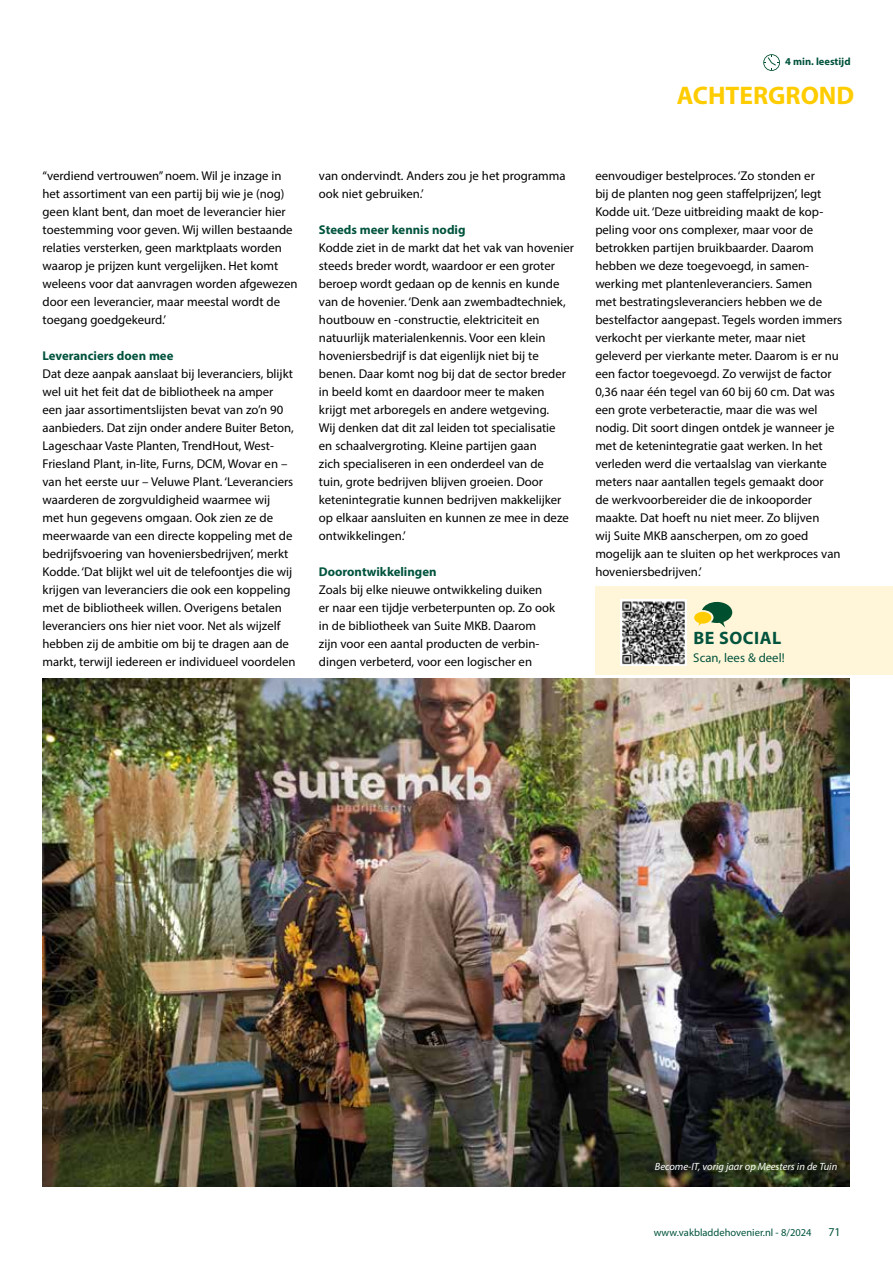
<style>
.page{position:relative;width:893px;height:1263px;background:#fff}
.page>*{position:absolute;margin:0;border:0;box-sizing:border-box;transform-origin:0 0}
.t1{font:700 25.5px "Myriad Pro";color:#fc0}
.t2{font:700 18px "Myriad Pro";letter-spacing:.03em;color:#00533d}
.t3{font:12.75px/18px "Myriad Pro";color:#000}
.t4{font:700 12.75px "Myriad Pro";color:#00533d}
.t5{font:12.75px "Myriad Pro";color:#00533d}
.t6{font:12px "Myriad Pro";color:#00533d}
.t7{font:italic 10.5px "Myriad Pro";color:#fff}
.t8{font:10.5px "Myriad Pro";color:#00533d}
.t9{font:700 10.5px "Myriad Pro";color:#00533d}
</style>
<div class="page">
<svg style="left:763px;top:54px;width:17px;height:17px"></svg>
<img style="left:43px;top:678px;width:806px;height:508px">
<div style="left:595px;top:587px;width:298px;height:88px;background:#fff5d8"></div>
<img style="left:621px;top:600px;width:65px;height:65px">
<svg style="left:694px;top:602px;width:38px;height:26px"></svg>
<p class="t9" style="left:785px;top:55px;width:67px">4 min. leestijd</p>
<h1 class="t1" style="left:677px;top:79px;width:179px">ACHTERGROND</h1>
<p class="t3" style="left:43px;top:167px;width:256px">“verdiend vertrouwen” noem. Wil je inzage in het assortiment van een partij bij wie je (nog) geen klant bent, dan moet de leverancier hier toestemming voor geven. Wij willen bestaande relaties versterken, geen marktplaats worden waarop je prijzen kunt vergelijken. Het komt weleens voor dat aanvragen worden afgewezen door een leverancier, maar meestal wordt de toegang goedgekeurd.’</p>
<p class="t4" style="left:43px;top:347px;width:132px">Leveranciers doen mee</p>
<p class="t3" style="left:43px;top:365px;width:254px">Dat deze aanpak aanslaat bij leveranciers, blijkt wel uit het feit dat de bibliotheek na amper een jaar assortimentslijsten bevat van zo’n 90 aanbieders. Dat zijn onder andere Buiter Beton, Lageschaar Vaste Planten, TrendHout, West-Friesland Plant, in-lite, Furns, DCM, Wovar en – van het eerste uur – Veluwe Plant. ‘Leveranciers waarderen de zorgvuldigheid waarmee wij<br>met hun gegevens omgaan. Ook zien ze de meerwaarde van een directe koppeling met de bedrijfsvoering van hoveniersbedrijven’, merkt Kodde. ‘Dat blijkt wel uit de telefoontjes die wij krijgen van leveranciers die ook een koppeling met de bibliotheek willen. Overigens betalen leveranciers ons hier niet voor. Net als wijzelf hebben zij de ambitie om bij te dragen aan de markt, terwijl iedereen er individueel voordelen</p>
<p class="t3" style="left:319px;top:167px;width:248px">van ondervindt. Anders zou je het programma ook niet gebruiken.’</p>
<p class="t4" style="left:319px;top:221px;width:148px">Steeds meer kennis nodig</p>
<p class="t3" style="left:319px;top:239px;width:257px">Kodde ziet in de markt dat het vak van hovenier steeds breder wordt, waardoor er een groter beroep wordt gedaan op de kennis en kunde van de hovenier. ‘Denk aan zwembadtechniek, houtbouw en -constructie, elektriciteit en natuurlijk materialenkennis. Voor een klein hoveniersbedrijf is dat eigenlijk niet bij te benen. Daar komt nog bij dat de sector breder in beeld komt en daardoor meer te maken krijgt met arboregels en andere wetgeving.<br>Wij denken dat dit zal leiden tot specialisatie<br>en schaalvergroting. Kleine partijen gaan<br>zich specialiseren in een onderdeel van de<br>tuin, grote bedrijven blijven groeien. Door ketenintegratie kunnen bedrijven makkelijker op elkaar aansluiten en kunnen ze mee in deze ontwikkelingen.’</p>
<p class="t4" style="left:319px;top:564px;width:119px">Doorontwikkelingen</p>
<p class="t3" style="left:319px;top:581px;width:238px">Zoals bij elke nieuwe ontwikkeling duiken er naar een tijdje verbeterpunten op. Zo ook in de bibliotheek van Suite MKB. Daarom zijn voor een aantal producten de verbin&shy;dingen verbeterd, voor een logischer en</p>
<p class="t3" style="left:595px;top:167px;width:249px">eenvoudiger bestelproces. ‘Zo stonden er<br>bij de planten nog geen staffelprijzen’, legt Kodde uit. ‘Deze uitbreiding maakt de kop&shy;peling voor ons complexer, maar voor de betrokken partijen bruikbaarder. Daarom hebben we deze toegevoegd, in samen&shy;werking met plantenleveranciers. Samen<br>met bestratingsleveranciers hebben we de bestelfactor aangepast. Tegels worden immers verkocht per vierkante meter, maar niet geleverd per vierkante meter. Daarom is er nu een factor toegevoegd. Zo verwijst de factor 0,36 naar één tegel van 60 bij 60 cm. Dat was een grote verbeteractie, maar die was wel nodig. Dit soort dingen ontdek je wanneer je met de ketenintegratie gaat werken. In het verleden werd die vertaalslag van vierkante meters naar aantallen tegels gemaakt door<br>de werkvoorbereider die de inkooporder maakte. Dat hoeft nu niet meer. Zo blijven<br>wij Suite MKB aanscherpen, om zo goed mogelijk aan te sluiten op het werkproces van hoveniersbedrijven.’</p>
<h2 class="t2" style="left:693px;top:626px;width:89px">BE SOCIAL</h2>
<p class="t5" style="left:693px;top:649px;width:93px">Scan, lees &amp; deel!</p>
<p class="t7" style="left:655px;top:1160px;width:184px">Become-IT, vorig jaar op Meesters in de Tuin</p>
<p class="t8" style="left:654px;top:1226px;width:159px">www.vakbladdehovenier.nl - 8/2024</p>
<p class="t6" style="left:828px;top:1224px;width:14px">71</p>
</div>
